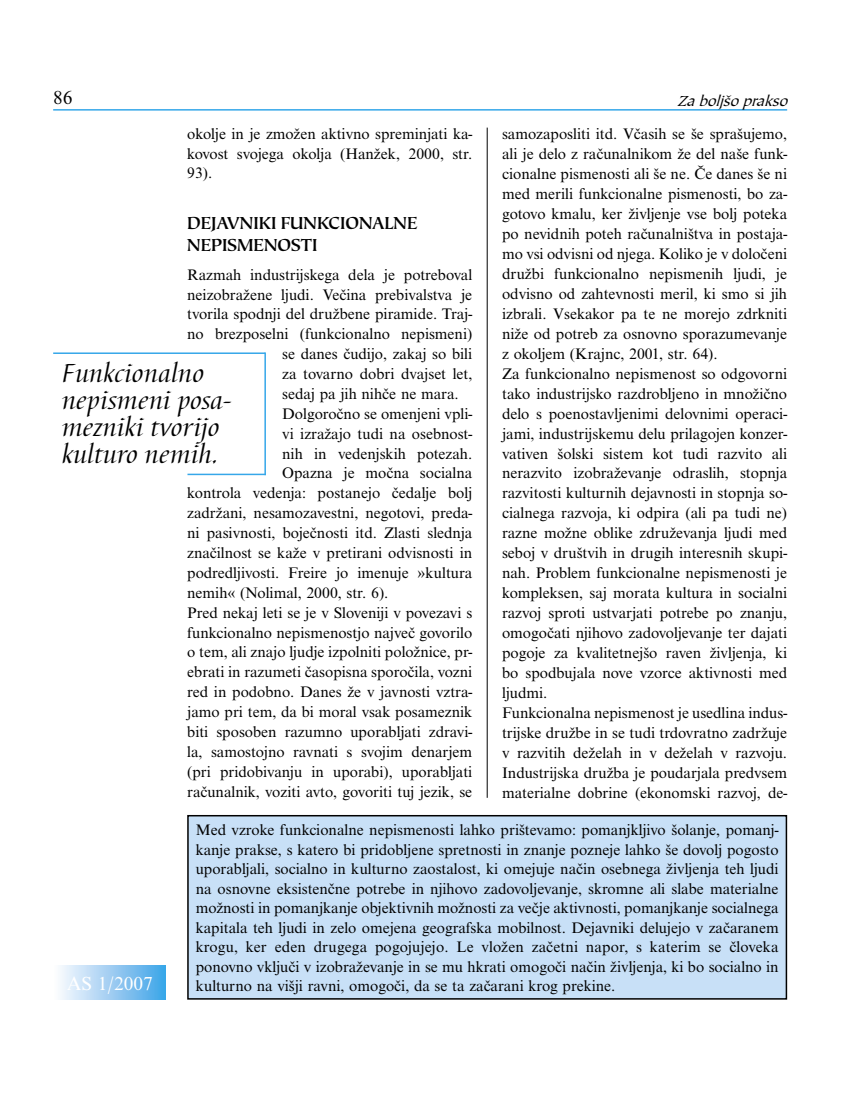
<style>
.page{position:relative;width:851px;height:1106px;background:#fff}
.page>*{position:absolute;margin:0;border:0;box-sizing:border-box;transform-origin:0 0}
.VSEB-avtor_Nimbus_Ital_11_15{font:italic 27px/27px "Barbedor TCE";color:#000}
.t1{font:19.5px "Nimbus Rom No 9 TCE";color:#fff}
.t2{font:19.5px "Nimbus Rom No 9 TCE";color:#000}
.NASLOV_MALI_12{font:500 18px/22.5px "Tiepolo Itc TCE";color:#000}
.VSEB-avtor_Nimbus_Ital_11_15-2{font:15.75px/20px "Nimbus Rom No 9 TCE";color:#000;text-align:justify}
.t3{font:italic 15px "Tiepolo Itc TCE";color:#000}
</style>
<div class="page">
<hr style="left:53px;top:109px;width:734px;height:2px;background:#36a7e9">
<div style="left:53px;top:965px;width:113px;height:34px;background:linear-gradient(to right,#fffdfe,#3da2e7)"></div>
<hr style="left:53px;top:352px;width:212px;height:2px;background:#36a7e9">
<hr style="left:264px;top:352px;width:2px;height:123px;background:#36a7e9">
<hr style="left:187px;top:473px;width:79px;height:2px;background:#36a7e9">
<div style="left:188px;top:815px;width:598px;height:183px;background:#c8e0f7"></div>
<div style="left:187px;top:815px;width:600px;height:184px;border:2px solid #000"></div>
<hr style="left:487px;top:128px;width:1px;height:669px;background:#000">
<p class="t2" style="left:53px;top:86px;width:21px">86</p>
<p class="VSEB-avtor_Nimbus_Ital_11_15-2" style="left:187px;top:124px;width:286px;line-height:19.5px">okolje in je zmožen aktivno spreminjati ka&shy;kovost svojega okolja (Hanžek, 2000, str.<br>93).</p>
<p class="NASLOV_MALI_12" style="left:187px;top:211px;width:232px">DEJAVNIKI FUNKCIONALNE<br>NEPISMENOSTI</p>
<p class="VSEB-avtor_Nimbus_Ital_11_15-2" style="left:187px;top:265px;width:286px">Razmah industrijskega dela je potreboval</p>
<p class="VSEB-avtor_Nimbus_Ital_11_15-2" style="left:187px;top:284px;width:286px">neizobražene ljudi. Večina prebivalstva je</p>
<p class="VSEB-avtor_Nimbus_Ital_11_15-2" style="left:187px;top:304px;width:286px">tvorila spodnji del družbene piramide. Traj-</p>
<p class="VSEB-avtor_Nimbus_Ital_11_15-2" style="left:187px;top:324px;width:286px">no brezposelni (funkcionalno nepismeni)</p>
<p class="VSEB-avtor_Nimbus_Ital_11_15-2" style="left:282px;top:344px;width:191px">se danes čudijo, zakaj so bili</p>
<p class="VSEB-avtor_Nimbus_Ital_11_15-2" style="left:282px;top:364px;width:191px">za tovarno dobri dvajset let,</p>
<p class="VSEB-avtor_Nimbus_Ital_11_15-2" style="left:282px;top:384px;width:178px">sedaj pa jih nihče ne mara.</p>
<p class="VSEB-avtor_Nimbus_Ital_11_15-2" style="left:282px;top:404px;width:191px">Dolgoročno se omenjeni vpli-</p>
<p class="VSEB-avtor_Nimbus_Ital_11_15-2" style="left:282px;top:424px;width:191px">vi izražajo tudi na osebnost-</p>
<p class="VSEB-avtor_Nimbus_Ital_11_15-2" style="left:282px;top:443px;width:191px">nih in vedenjskih potezah.</p>
<p class="VSEB-avtor_Nimbus_Ital_11_15-2" style="left:282px;top:463px;width:191px">Opazna je močna socialna</p>
<p class="VSEB-avtor_Nimbus_Ital_11_15-2" style="left:187px;top:483px;width:286px">kontrola vedenja: postanejo čedalje bolj</p>
<p class="VSEB-avtor_Nimbus_Ital_11_15-2" style="left:187px;top:503px;width:286px">zadržani, nesamozavestni, negotovi, preda-</p>
<p class="VSEB-avtor_Nimbus_Ital_11_15-2" style="left:187px;top:523px;width:286px">ni pasivnosti, boječnosti itd. Zlasti slednja</p>
<p class="VSEB-avtor_Nimbus_Ital_11_15-2" style="left:187px;top:543px;width:286px">značilnost se kaže v pretirani odvisnosti in</p>
<p class="VSEB-avtor_Nimbus_Ital_11_15-2" style="left:187px;top:563px;width:286px">podredljivosti. Freire jo imenuje »kultura</p>
<p class="VSEB-avtor_Nimbus_Ital_11_15-2" style="left:187px;top:583px;width:203px">nemih« (Nolimal, 2000, str. 6).</p>
<p class="VSEB-avtor_Nimbus_Ital_11_15-2" style="left:187px;top:603px;width:286px">Pred nekaj leti se je v Sloveniji v povezavi s funkcionalno nepismenostjo največ govorilo o tem, ali znajo ljudje izpolniti položnice, pr&shy;ebrati in razumeti časopisna sporočila, vozni red in podobno. Danes že v javnosti vztra&shy;jamo pri tem, da bi moral vsak posameznik biti sposoben razumno uporabljati zdravi&shy;la, samostojno ravnati s svojim denarjem (pri pridobivanju in uporabi), uporabljati računalnik, voziti avto, govoriti tuj jezik, se</p>
<p class="VSEB-avtor_Nimbus_Ital_11_15" style="left:62px;top:359px;width:171px">Funkcionalno nepismeni posa&shy;mezniki tvorijo kulturo nemih.</p>
<p class="t3" style="left:677px;top:91px;width:116px">Zaboljšoprakso</p>
<p class="VSEB-avtor_Nimbus_Ital_11_15-2" style="left:502px;top:124px;width:286px">samozaposliti itd. Včasih se še sprašujemo, ali je delo z računalnikom že del naše funk&shy;cionalne pismenosti ali še ne. Če danes še ni med merili funkcionalne pismenosti, bo za&shy;gotovo kmalu, ker življenje vse bolj poteka po nevidnih poteh računalništva in postaja&shy;mo vsi odvisni od njega. Koliko je v določeni družbi funkcionalno nepismenih ljudi, je odvisno od zahtevnosti meril, ki smo si jih izbrali. Vsekakor pa te ne morejo zdrkniti niže od potreb za osnovno sporazumevanje z okoljem (Krajnc, 2001, str. 64).</p>
<p class="VSEB-avtor_Nimbus_Ital_11_15-2" style="left:502px;top:364px;width:286px">Za funkcionalno nepismenost so odgovorni tako industrijsko razdrobljeno in množično delo s poenostavljenimi delovnimi operaci&shy;jami, industrijskemu delu prilagojen konzer&shy;vativen šolski sistem kot tudi razvito ali nerazvito izobraževanje odraslih, stopnja razvitosti kulturnih dejavnosti in stopnja so&shy;cialnega razvoja, ki odpira (ali pa tudi ne) razne možne oblike združevanja ljudi med seboj v društvih in drugih interesnih skupi&shy;nah. Problem funkcionalne nepismenosti je kompleksen, saj morata kultura in socialni razvoj sproti ustvarjati potrebe po znanju, omogočati njihovo zadovoljevanje ter dajati pogoje za kvalitetnejšo raven življenja, ki bo spodbujala nove vzorce aktivnosti med ljudmi.</p>
<p class="VSEB-avtor_Nimbus_Ital_11_15-2" style="left:502px;top:703px;width:286px">Funkcionalna nepismenost je usedlina indus&shy;trijske družbe in se tudi trdovratno zadržuje v razvitih deželah in v deželah v razvoju.<br>Industrijska družba je poudarjala predvsem materialne dobrine (ekonomski razvoj, de-</p>
<p class="t1" style="left:67px;top:972px;width:87px">AS 1/2007</p>
<p class="VSEB-avtor_Nimbus_Ital_11_15-2" style="left:196px;top:820px;width:584px;line-height:19.5px">Med vzroke funkcionalne nepismenosti lahko prištevamo: pomanjkljivo šolanje, pomanj&shy;kanje prakse, s katero bi pridobljene spretnosti in znanje pozneje lahko še dovolj pogosto uporabljali, socialno in kulturno zaostalost, ki omejuje način osebnega življenja teh ljudi na osnovne eksistenčne potrebe in njihovo zadovoljevanje, skromne ali slabe materialne možnosti in pomanjkanje objektivnih možnosti za večje aktivnosti, pomanjkanje socialnega kapitala teh ljudi in zelo omejena geografska mobilnost. Dejavniki delujejo v začaranem krogu, ker eden drugega pogojujejo. Le vložen začetni napor, s katerim se človeka ponovno vključi v izobraževanje in se mu hkrati omogoči način življenja, ki bo socialno in kulturno na višji ravni, omogoči, da se ta začarani krog prekine.</p>
</div>
